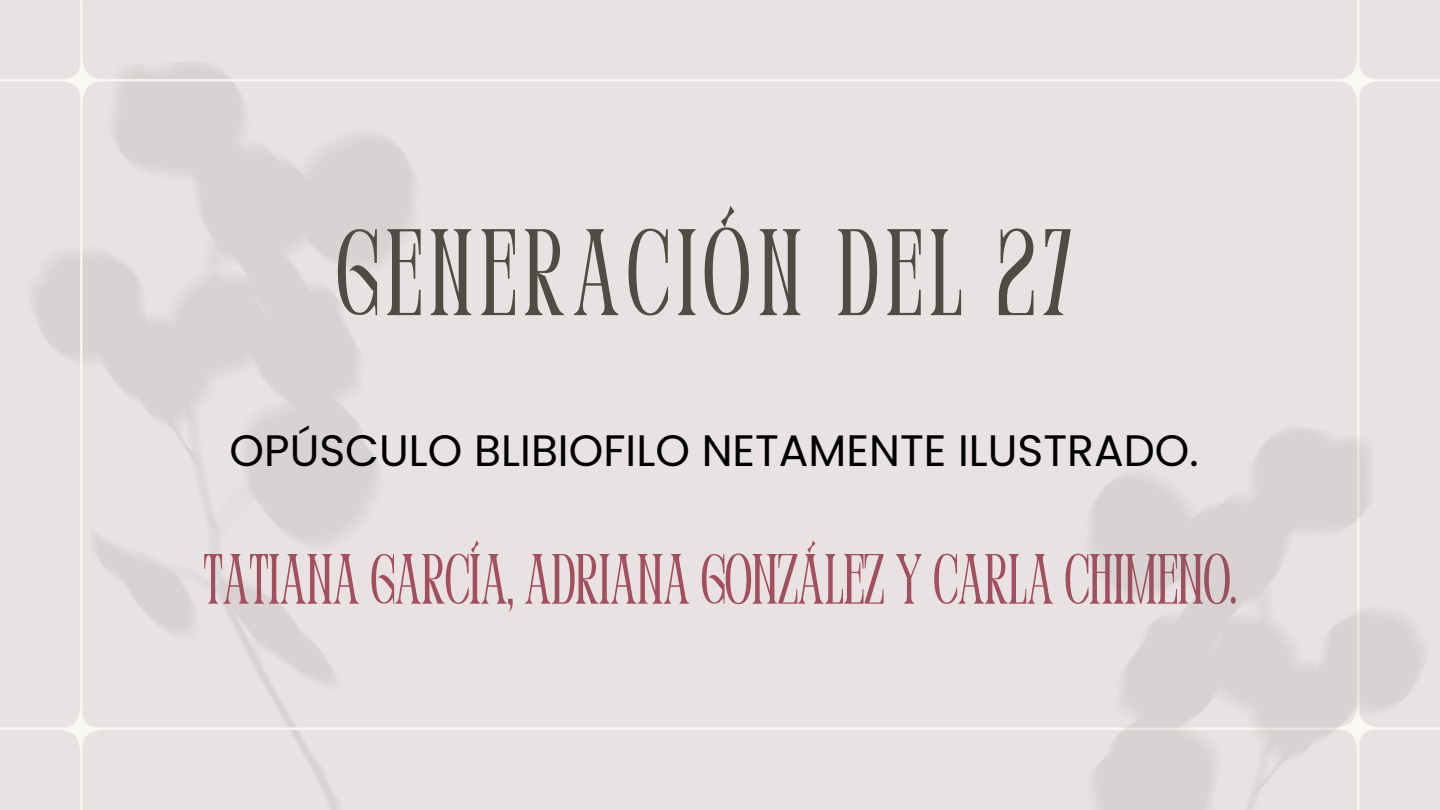
<style>
.page{position:relative;width:1440px;height:810px;background:#e8e2e2}
.page>*{position:absolute;margin:0;border:0;box-sizing:border-box;transform-origin:0 0}
.t1{font:condensed 122.8px "Perandoryv 2";letter-spacing:.065em;color:#504c44}
.t2{font:condensed 71px "Perandoryv 2";color:#a44f5e}
.t3{font:44px "Poppins";color:#000}
</style>
<div class="page">
<img style="left:22px;top:63px;width:414px;height:747px">
<hr style="left:80px;top:1px;width:2px;height:809px;background:#f9f8f3">
<hr style="left:1357px;top:0;width:2px;height:810px;background:#f9f8f3">
<hr style="left:0;top:728px;width:1440px;height:2px;background:#f9f8f3">
<hr style="left:0;top:79px;width:1440px;height:2px;background:#f9f8f3">
<svg style="left:58px;top:707px;width:45px;height:45px"></svg>
<svg style="left:1335px;top:58px;width:45px;height:45px"></svg>
<svg style="left:59px;top:58px;width:45px;height:45px"></svg>
<img style="left:976px;top:429px;width:464px;height:381px">
<p class="t1" style="left:337px;top:223px;width:736px">GENERACIÓN DEL 27</p>
<p class="t3" style="left:230px;top:420px;width:970px">OPÚSCULO BLIBIOFILO NETAMENTE ILUSTRADO.</p>
<p class="t2" style="left:204px;top:550px;width:1034px">TATIANA GARCÍA, ADRIANA GONZÁLEZ Y CARLA CHIMENO.</p>
</div>
